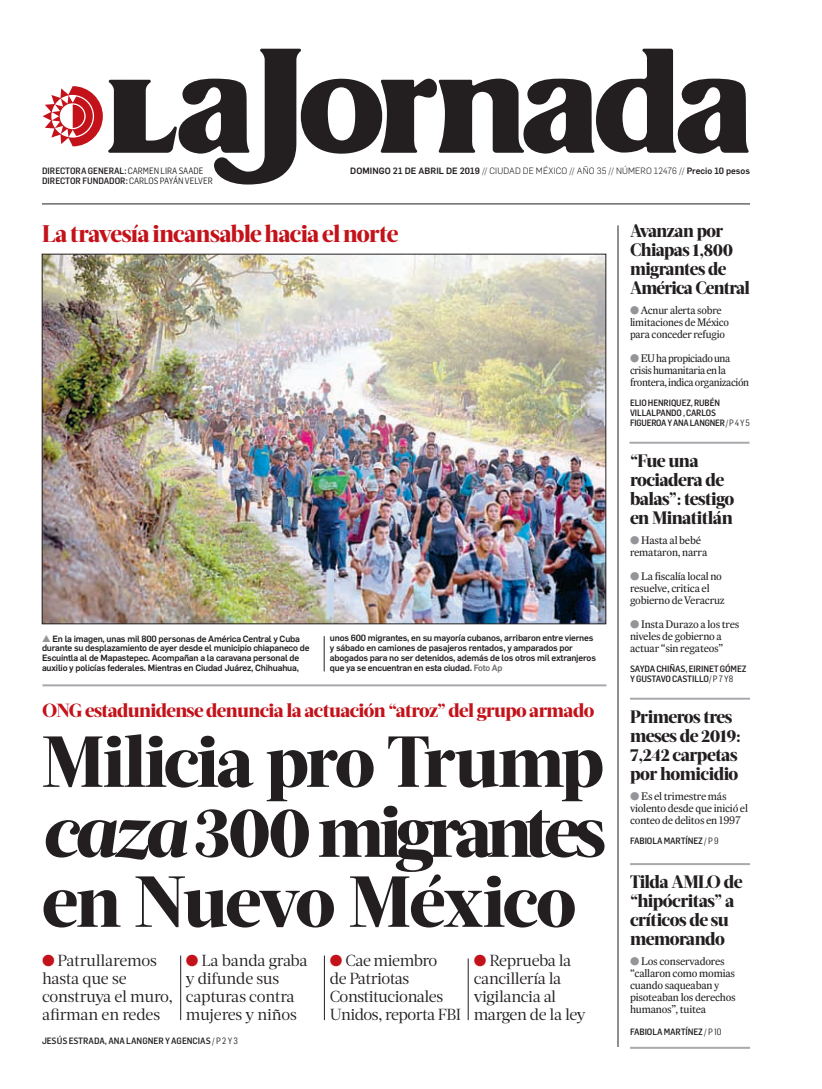
<style>
.page{position:relative;width:822px;height:1089px;background:#fff}
.page>*{position:absolute;margin:0;border:0;box-sizing:border-box;transform-origin:0 0}
.t1{font:800 72px/70px "Acta Headline";letter-spacing:-.045em;color:#231f20;text-align:justify}
.t2{font:800 24px "Acta Headline";letter-spacing:-.035em;color:#c4121a}
.t3{font:800 19px "Acta Headline";letter-spacing:-.03em;color:#c4121a}
.t4{font:800 18px/19px "Acta Headline";letter-spacing:-.03em;color:#231f20}
.t5{font:800 18px/19px "Acta Headline";letter-spacing:-.03em;color:#231f20;scale:.96 1}
.t6{font:16px/18px "Acta Deck";letter-spacing:-.025em;color:#231f20}
.t7{font:11px/12px "Expresso Tx";letter-spacing:-.02em;color:#231f20}
.t8{font:11px/12px "Expresso Tx";letter-spacing:-.04em;color:#231f20}
.t9{font:500 9px/10px "Flama Semicond";letter-spacing:-.01em;color:#231f20}
.t10{font:300 9px "Flama";letter-spacing:.01em;color:#231f20}
.t11{font:500 8.9px/9.9px "Flama";letter-spacing:-.02em;color:#231f20}
.s1{font-weight:400}
.s2{font-weight:500}
.s3{color:#939598}
.s4{color:#6c6d70}
.s5{font-style:italic}
.s6{color:#c4121a}
</style>
<div class="page">
<svg style="left:43px;top:49px;width:706px;height:136px"></svg>
<hr style="left:42px;top:204px;width:708px;height:1px;background:#231f20">
<hr style="left:618px;top:225px;width:1px;height:822px;background:#231f20">
<img style="left:44px;top:256px;width:560px;height:366px">
<hr style="left:181px;top:956px;width:1px;height:64px;background:#231f20">
<hr style="left:324px;top:956px;width:1px;height:64px;background:#231f20">
<hr style="left:468px;top:958px;width:1px;height:62px;background:#231f20">
<hr style="left:324px;top:636px;width:1px;height:35px;background:#231f20">
<hr style="left:42px;top:684px;width:564px;height:2px;background:#a8a9ad">
<hr style="left:630px;top:442px;width:120px;height:2px;background:#a8a9ad">
<hr style="left:630px;top:698px;width:120px;height:2px;background:#a8a9ad">
<hr style="left:630px;top:863px;width:120px;height:2px;background:#a8a9ad">
<hr style="left:630px;top:1047px;width:120px;height:2px;background:#a8a9ad">
<p class="t9" style="left:42px;top:167px;width:163px">DIRECTORA GENERAL: <span class="s1">CARMEN LIRA SAADE</span></p>
<p class="t10" style="left:350px;top:168px;width:401px"><span class="s2">DOMINGO 21 DE ABRIL DE 2019</span> // CIUDAD DE MÉXICO // AÑO 35 // NÚMERO 12476 // <span class="s2">Precio 10 pesos</span></p>
<p class="t9" style="left:42px;top:177px;width:172px">DIRECTOR FUNDADOR: <span class="s1">CARLOS PAYÁN VELVER</span></p>
<h2 class="t2" style="left:42px;top:224px;width:358px">La travesía incansable hacia el norte</h2>
<h3 class="t5" style="left:630px;top:223px;width:126px">Avanzan por<br>Chiapas 1,800 migrantes de<br>América Central</h3>
<p class="t7" style="left:630px;top:305px;width:101px"><span class="s3">●</span> Acnur alerta sobre limitaciones de México para conceder refugio</p>
<p class="t8" style="left:630px;top:353px;width:121px"><span class="s3">●</span> EU ha propiciado una crisis humanitaria en la frontera, indica organización</p>
<p class="t9" style="left:630px;top:399px;width:121px">ELIO HENRIQUEZ, RUBÉN<br>VILLALPANDO , CARLOS<br>FIGUEROA Y ANA LANGNER <span class="s1">/ P 4 Y 5</span></p>
<h3 class="t4" style="left:630px;top:453px;width:106px">“Fue una rociadera de balas”: testigo en Minatitlán</h3>
<p class="t7" style="left:630px;top:535px;width:79px"><span class="s3">●</span> Hasta al bebé remataron, narra</p>
<p class="t7" style="left:630px;top:571px;width:96px"><span class="s3">●</span> La fiscalía local no resuelve, critica el gobierno de Veracruz</p>
<p class="t7" style="left:630px;top:619px;width:111px"><span class="s3">●</span> Insta Durazo a los tres niveles de gobierno a actuar “sin regateos”</p>
<p class="t9" style="left:630px;top:665px;width:118px">SAYDA CHIÑAS, EIRINET GÓMEZ<br>Y GUSTAVO CASTILLO<span class="s1">/ P 7 Y8</span></p>
<p class="t11" style="left:42px;top:634px;width:269px"><span class="s3">▲</span> En la imagen, unas mil 800 personas de América Central y Cuba durante su desplazamiento de ayer desde el municipio chiapaneco de Escuintla al de Mapastepec. Acompañan a la caravana personal de auxilio y policías federales. Mientras en Ciudad Juárez, Chihuahua,</p>
<p class="t11" style="left:330px;top:634px;width:268px">unos 600 migrantes, en su mayoría cubanos, arribaron entre viernes y sábado en camiones de pasajeros rentados, y amparados por abogados para no ser detenidos, además de los otros mil extranjeros que ya se encuentran en esta ciudad. <span class="s4">Foto Ap</span></p>
<h3 class="t3" style="left:42px;top:703px;width:554px">ONG estadunidense denuncia la actuación “atroz” del grupo armado</h3>
<h1 class="t1" style="left:42px;top:733px;width:566px">Milicia pro Trump <span class="s5">caza</span> 300 migrantes en Nuevo México</h1>
<h3 class="t6" style="left:42px;top:952px;width:133px"><span class="s6">●</span> Patrullaremos hasta que se construya el muro, afirman en redes</h3>
<h3 class="t6" style="left:186px;top:952px;width:123px"><span class="s6">●</span> La banda graba y difunde sus capturas contra mujeres y niños</h3>
<h3 class="t6" style="left:330px;top:952px;width:133px"><span class="s6">●</span> Cae miembro<br>de Patriotas<br>Constitucionales<br>Unidos, reporta FBI</h3>
<h3 class="t6" style="left:474px;top:952px;width:113px"><span class="s6">●</span> Reprueba la cancillería la vigilancia al margen de la ley</h3>
<p class="t9" style="left:42px;top:1037px;width:198px">JESÚS ESTRADA, ANA LANGNER Y AGENCIAS <span class="s1">/ P 2 Y 3</span></p>
<h3 class="t4" style="left:630px;top:709px;width:112px">Primeros tres meses de 2019:<br>7,242 carpetas por homicidio</h3>
<p class="t7" style="left:630px;top:791px;width:119px"><span class="s3">●</span> Es el trimestre más violento desde que inició el conteo de delitos en 1997</p>
<p class="t9" style="left:630px;top:836px;width:90px">FABIOLA MARTÍNEZ <span class="s1">/ P 9</span></p>
<h3 class="t4" style="left:630px;top:873px;width:114px">Tilda AMLO de “hipócritas” a críticos de su memorando</h3>
<p class="t7" style="left:630px;top:956px;width:107px"><span class="s3">●</span> Los conservadores “callaron como momias cuando saqueaban y pisoteaban los derechos humanos”, tuitea</p>
<p class="t9" style="left:630px;top:1027px;width:93px">FABIOLA MARTÍNEZ <span class="s1">/ P 10</span></p>
</div>
